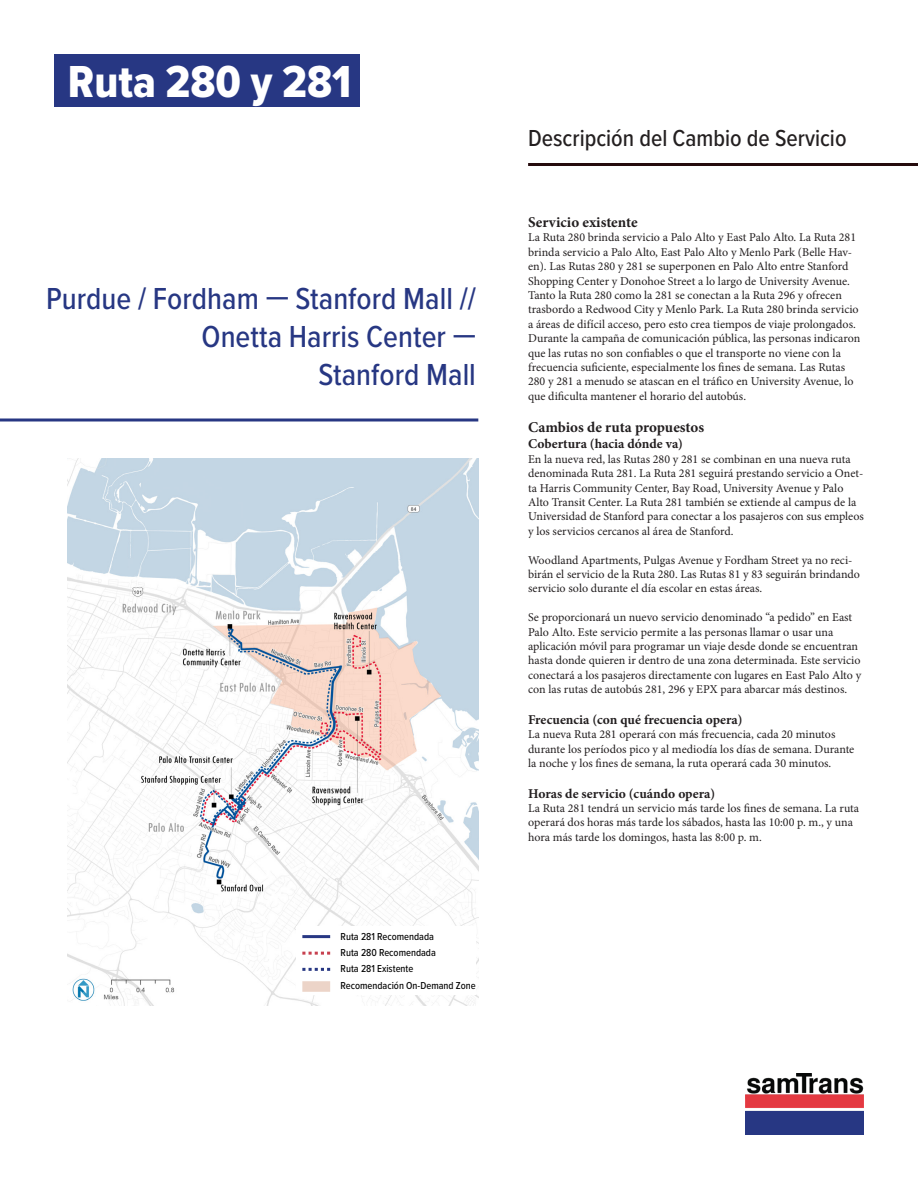
<style>
.page{position:relative;width:918px;height:1188px;background:#fff}
.page>*{position:absolute;margin:0;border:0;box-sizing:border-box;transform-origin:0 0}
.t1{font:46.5px "Proxima Nova Cond Extrabld";color:#fff}
.t2{font:500 31.5px "Proxima Nova Cond";color:#273783}
.t3{font:500 24px "Proxima Nova Cond";color:#231f20}
.t4{font:700 15px "Minion Pro";color:#231f20}
.t5{font:700 13.5px "Minion Pro";color:#231f20}
.t6{font:12px/14.4px "Minion Pro";color:#231f20}
.t7{font:500 10.5px "Proxima Nova Cond";color:#030303}
</style>
<div class="page">
<img style="left:746px;top:1074px;width:118px;height:37px">
<div style="left:746px;top:1111px;width:118px;height:24px;background:#273783"></div>
<div style="left:54px;top:54px;width:306px;height:53px;background:#273783"></div>
<hr style="left:528px;top:163px;width:390px;height:3px;background:#250b0d">
<svg style="left:0;top:418px;width:478px;height:4px;background:#5c68a1"></svg>
<img style="left:68px;top:458px;width:410px;height:548px">
<div style="left:296px;top:926px;width:179px;height:68px;background:#fff"></div>
<svg style="left:302px;top:952px;width:28px;height:3px"></svg>
<svg style="left:302px;top:981px;width:28px;height:11px"></svg>
<hr style="left:302px;top:935px;width:28px;height:3px;background:#273783">
<svg style="left:302px;top:968px;width:28px;height:3px"></svg>
<p class="t1" style="left:68px;top:47px;width:285px">Ruta 280 y 281</p>
<p class="t2" style="left:46px;top:275px;width:431px">Purdue / Fordham — Stanford Mall //</p>
<p class="t2" style="left:202px;top:313px;width:276px">Onetta Harris Center —</p>
<p class="t2" style="left:319px;top:351px;width:159px">Stanford Mall</p>
<p class="t7" style="left:341px;top:929px;width:95px">Ruta 281 Recomendada</p>
<p class="t7" style="left:341px;top:945px;width:97px">Ruta 280 Recomendada</p>
<p class="t7" style="left:341px;top:961px;width:74px">Ruta 281 Existente</p>
<p class="t7" style="left:341px;top:977px;width:137px">Recomendación On-Demand Zone</p>
<p class="t3" style="left:528px;top:120px;width:320px">Descripción del Cambio de Servicio</p>
<p class="t4" style="left:528px;top:212px;width:111px">Servicio existente</p>
<p class="t6" style="left:528px;top:230px;width:332px">La Ruta 280 brinda servicio a Palo Alto y East Palo Alto. La Ruta 281 brinda servicio a Palo Alto, East Palo Alto y Menlo Park (Belle Hav&shy;en). Las Rutas 280 y 281 se superponen en Palo Alto entre Stanford Shopping Center y Donohoe Street a lo largo de University Avenue.<br>Tanto la Ruta 280 como la 281 se conectan a la Ruta 296 y ofrecen trasbordo a Redwood City y Menlo Park. La Ruta 280 brinda servicio a áreas de difícil acceso, pero esto crea tiempos de viaje prolongados.</p>
<p class="t6" style="left:528px;top:331px;width:334px">Durante la campaña de comunicación pública, las personas indicaron que las rutas no son confiables o que el transporte no viene con la frecuencia suficiente, especialmente los fines de semana. Las Rutas 280 y 281 a menudo se atascan en el tráfico en University Avenue, lo que dificulta mantener el horario del autobús.</p>
<p class="t4" style="left:528px;top:417px;width:177px">Cambios de ruta propuestos</p>
<p class="t5" style="left:528px;top:434px;width:156px">Cobertura (hacia dónde va)</p>
<p class="t6" style="left:528px;top:452px;width:337px">En la nueva red, las Rutas 280 y 281 se combinan en una nueva ruta denominada Ruta 281. La Ruta 281 seguirá prestando servicio a Onet&shy;ta Harris Community Center, Bay Road, University Avenue y Palo Alto Transit Center. La Ruta 281 también se extiende al campus de la Universidad de Stanford para conectar a los pasajeros con sus empleos y los servicios cercanos al área de Stanford.</p>
<p class="t6" style="left:528px;top:553px;width:333px">Woodland Apartments, Pulgas Avenue y Fordham Street ya no reci&shy;birán el servicio de la Ruta 280. Las Rutas 81 y 83 seguirán brindando servicio solo durante el día escolar en estas áreas.</p>
<p class="t6" style="left:528px;top:610px;width:335px">Se proporcionará un nuevo servicio denominado “a pedido” en East Palo Alto. Este servicio permite a las personas llamar o usar una aplicación móvil para programar un viaje desde donde se encuentran hasta donde quieren ir dentro de una zona determinada. Este servicio conectará a los pasajeros directamente con lugares en East Palo Alto y con las rutas de autobús 281, 296 y EPX para abarcar más destinos.</p>
<p class="t5" style="left:528px;top:710px;width:216px">Frecuencia (con qué frecuencia opera)</p>
<p class="t6" style="left:528px;top:727px;width:328px">La nueva Ruta 281 operará con más frecuencia, cada 20 minutos durante los períodos pico y al mediodía los días de semana. Durante la noche y los fines de semana, la ruta operará cada 30 minutos.</p>
<p class="t5" style="left:528px;top:784px;width:189px">Horas de servicio (cuándo opera)</p>
<p class="t6" style="left:528px;top:801px;width:333px">La Ruta 281 tendrá un servicio más tarde los fines de semana. La ruta operará dos horas más tarde los sábados, hasta las 10:00 p. m., y una hora más tarde los domingos, hasta las 8:00 p. m.</p>
</div>
